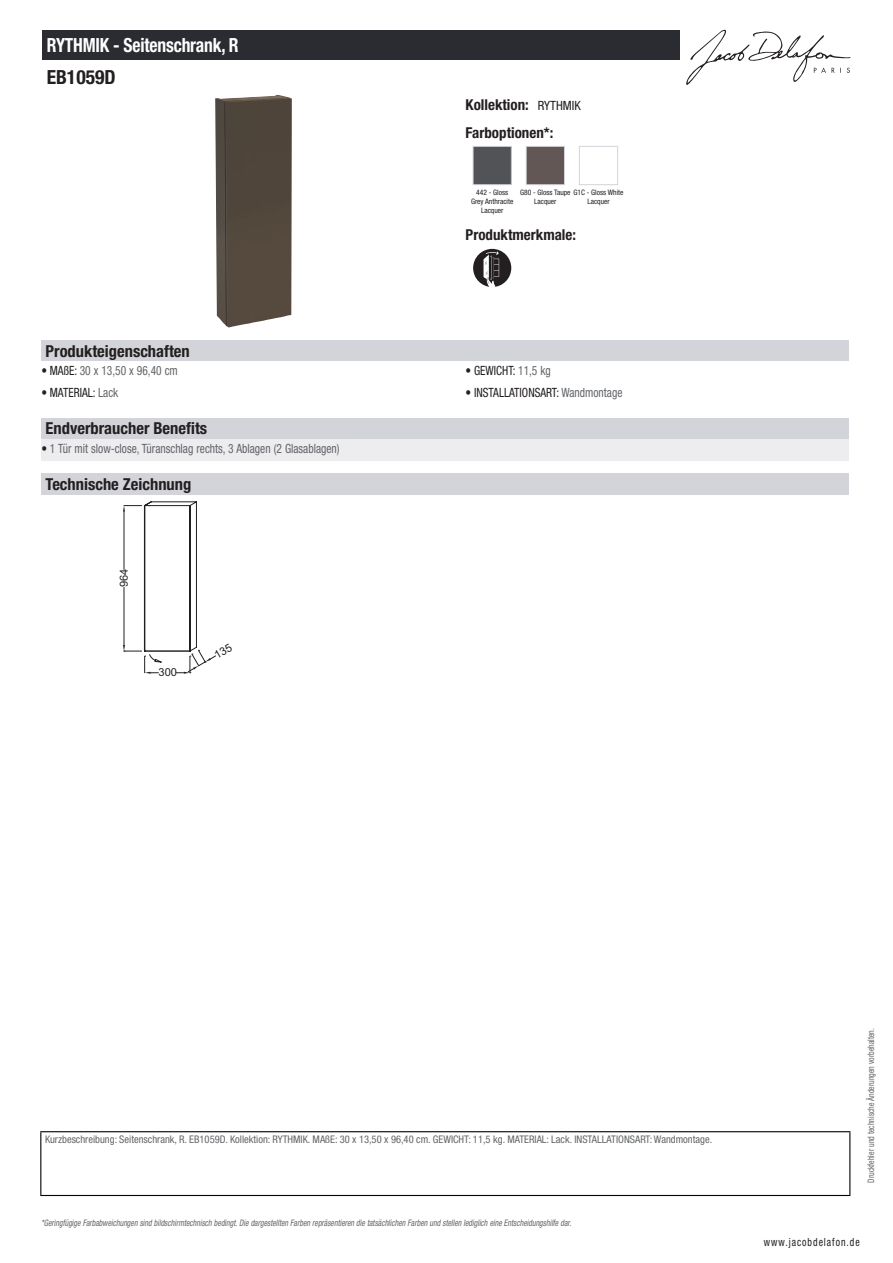
<style>
.page{position:relative;width:893px;height:1263px;background:#fff}
.page>*{position:absolute;margin:0;border:0;box-sizing:border-box;transform-origin:0 0}
.t1{font:700 condensed 19.5px "Helvetica Neue LT Std";letter-spacing:-.01em;color:#fff;scale:.9 1}
.t2{font:700 condensed 19.5px "Helvetica Neue LT Std";color:#231f20}
.t3{font:700 condensed 16.5px "Helvetica Neue LT Std";color:#231f20}
.t4{font:700 condensed 15px/27.8px "Helvetica Neue LT Std";color:#231f20}
.t5{font:condensed 12.75px "Helvetica Neue LT Std";color:#626568;scale:.9 1}
.t6{font:condensed 12.75px "Helvetica Neue LT Std";color:#231f20;scale:.9 1}
.t7{font:condensed 11.25px "Helvetica Neue LT Std";letter-spacing:.1em;color:#231f20;scale:.87 1}
.t8{font:11.1px "Arial";color:#231f20}
.t9{font:condensed 10.5px "Helvetica Neue LT Std";color:#626568}
.t10{font:italic condensed 9px "Helvetica Neue LT Std";color:#626568;scale:.87 1}
.t11{font:condensed 9px "Helvetica Neue LT Std";color:#626568;scale:.87 1}
.t12{font:condensed 7.5px/9px "Helvetica Neue LT Std";color:#231f20;text-align:center}
.s1{font-weight:400;font-size:12.75px}
.s2{color:#231f20}
.s3{color:#626568}
</style>
<div class="page">
<svg style="left:686px;top:30px;width:164px;height:55px"></svg>
<img style="left:215px;top:95px;width:77px;height:233px">
<img style="left:475px;top:148px;width:35px;height:35px">
<div style="left:473px;top:146px;width:39px;height:39px;border:1px solid #d3d4da"></div>
<img style="left:528px;top:148px;width:35px;height:35px">
<div style="left:526px;top:146px;width:39px;height:39px;border:1px solid #d3d4da"></div>
<div style="left:579px;top:146px;width:39px;height:39px;border:1px solid #d3d4da"></div>
<div style="left:473px;top:249px;width:38px;height:38px;background:#231f20;border-radius:19px"></div>
<svg style="left:484px;top:251px;width:15px;height:36px"></svg>
<div style="left:41px;top:340px;width:808px;height:21px;background:#d3d4da"></div>
<div style="left:41px;top:418px;width:808px;height:21px;background:#d3d4da"></div>
<div style="left:41px;top:439px;width:808px;height:22px;background:#ededf0"></div>
<div style="left:41px;top:474px;width:808px;height:21px;background:#d3d4da"></div>
<div style="left:43px;top:30px;width:637px;height:30px;background:#2a2c32"></div>
<hr style="left:40px;top:1131px;width:810px;height:1px;background:#040503">
<hr style="left:40px;top:1132px;width:1px;height:63px;background:#040503">
<hr style="left:849px;top:1132px;width:1px;height:63px;background:#040503">
<hr style="left:40px;top:1195px;width:810px;height:1px;background:#040503">
<svg style="left:123px;top:501px;width:93px;height:173px"></svg>
<h1 class="t1" style="left:47px;top:33px;width:215px">RYTHMIK - Seitenschrank, R</h1>
<h1 class="t2" style="left:47px;top:65px;width:70px">EB1059D</h1>
<h3 class="t4" style="left:466px;top:90px;width:117px">Kollektion: <span class="s1">RYTHMIK<br></span>Farboptionen*:</h3>
<p class="t12" style="left:471px;top:187px;width:44px">442 - Gloss<br>Grey Anthracite<br>Lacquer</p>
<p class="t12" style="left:534px;top:187px;width:91px;text-align:left;text-indent:-14px">G80 - Gloss Taupe G1C - Gloss White<br>Lacquer</p>
<p class="t12" style="left:587px;top:196px;width:24px">Lacquer</p>
<h3 class="t4" style="left:466px;top:221px;width:112px">Produktmerkmale:</h3>
<h2 class="t3" style="left:46px;top:341px;width:146px">Produkteigenschaften</h2>
<h3 class="t5" style="left:41px;top:363px;width:153px"><span class="s2">• MAßE:</span> 30 x 13,50 x 96,40 cm</h3>
<h3 class="t6" style="left:466px;top:363px;width:96px">• GEWICHT: <span class="s3">11,5 kg</span></h3>
<h3 class="t6" style="left:41px;top:385px;width:87px">• MATERIAL: <span class="s3">Lack</span></h3>
<h3 class="t6" style="left:466px;top:385px;width:176px">• INSTALLATIONSART: <span class="s3">Wandmontage</span></h3>
<h2 class="t3" style="left:46px;top:419px;width:163px">Endverbraucher Benefits</h2>
<h3 class="t5" style="left:41px;top:441px;width:333px"><span class="s2">•</span> 1 Tür mit slow-close, Türanschlag rechts, 3 Ablagen (2 Glasablagen)</h3>
<h2 class="t3" style="left:46px;top:474px;width:147px">Technische Zeichnung</h2>
<p class="t8" style="left:117px;top:587px;width:20px;rotate:-90deg">964</p>
<p class="t8" style="left:159px;top:665px;width:20px">300</p>
<p class="t9" style="left:45px;top:1134px;width:669px">Kurzbeschreibung: Seitenschrank, R. EB1059D. Kollektion: RYTHMIK. MAßE: 30 x 13,50 x 96,40 cm. GEWICHT: 11,5 kg. MATERIAL: Lack. INSTALLATIONSART: Wandmontage.</p>
<p class="t10" style="left:41px;top:1217px;width:613px">*Geringfügige Farbabweichungen sind bildschirmtechnisch bedingt.Die dargestellten Farben repräsentieren die tatsächlichen Farben und stellen lediglich eine Entscheidungshilfe dar.</p>
<p class="t11" style="left:866px;top:1183px;width:179px;rotate:-90deg">Druckfehler und technische Änderungen vorbehalten.</p>
<p class="t7" style="left:764px;top:1236px;width:112px">www.jacobdelafon.de</p>
</div>
